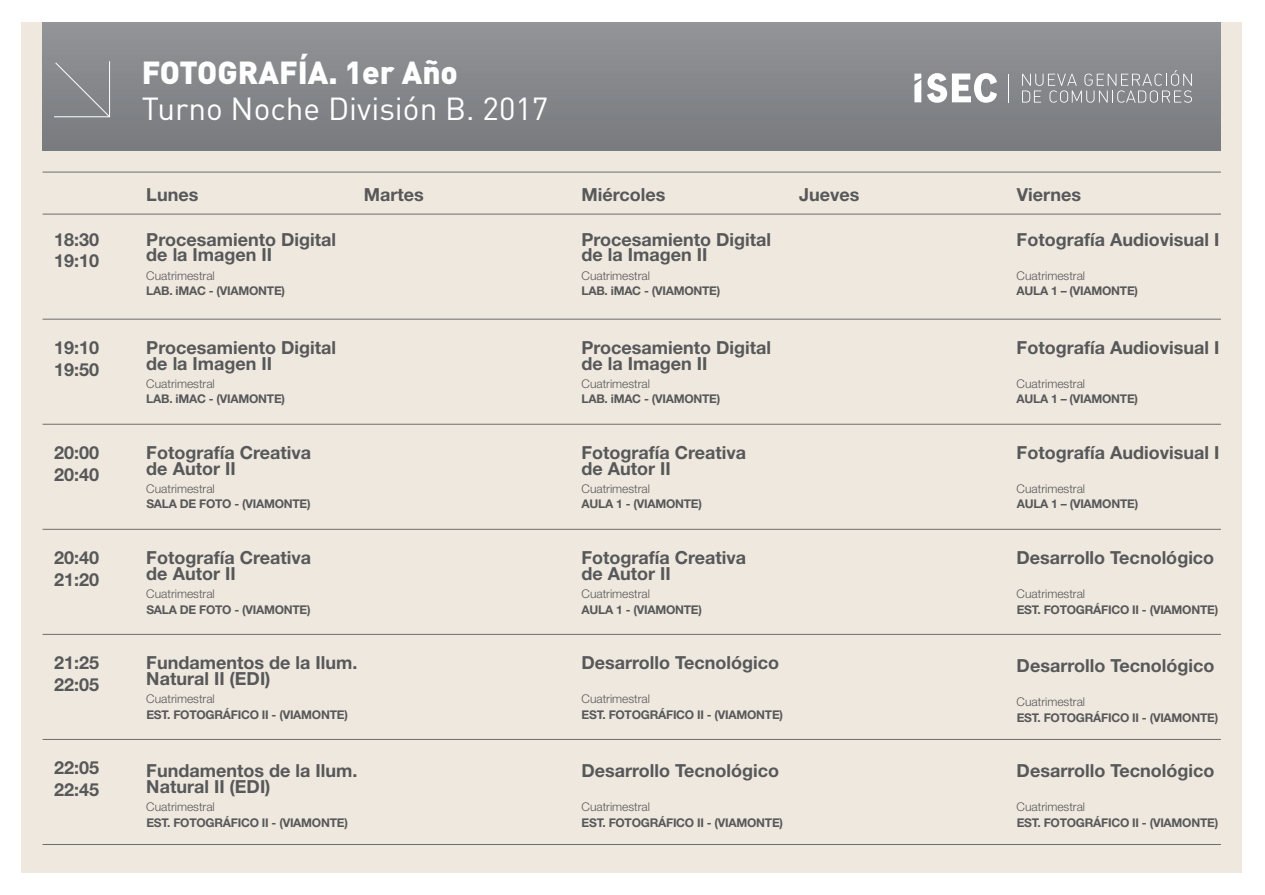
<style>
.page{position:relative;width:1265px;height:895px;background:#fff}
.page>*{position:absolute;margin:0;border:0;box-sizing:border-box;transform-origin:0 0}
.t1{font:31.5px "DIN Pro";color:#fff}
.t2{font:900 31.5px "DIN Pro";color:#fff}
.t3{font:700 18px/15.6px "Helvetica Neue LT Std";color:#57585a}
.t4{font:700 12px "Helvetica Neue LT Std";letter-spacing:-.02em;color:#57585a}
.t5{font:300 12px "Helvetica Neue LT Std";color:#57585a}
</style>
<div class="page">
<div style="left:21px;top:22px;width:1221px;height:850px;background:#efe8de"></div>
<div style="left:43px;top:22px;width:1177px;height:129px;background:#85878a"></div>
<svg style="left:1022px;top:70px;width:169px;height:33px"></svg>
<svg style="left:927px;top:73px;width:70px;height:30px"></svg>
<svg style="left:914px;top:74px;width:7px;height:28px"></svg>
<hr style="left:43px;top:172px;width:1177px;height:1px;background:#6c6d70">
<hr style="left:43px;top:214px;width:1177px;height:1px;background:#6c6d70">
<hr style="left:43px;top:319px;width:1177px;height:1px;background:#6c6d70">
<hr style="left:43px;top:424px;width:1177px;height:1px;background:#6c6d70">
<hr style="left:43px;top:529px;width:1177px;height:1px;background:#6c6d70">
<hr style="left:43px;top:634px;width:1177px;height:1px;background:#6c6d70">
<hr style="left:43px;top:739px;width:1177px;height:1px;background:#6c6d70">
<hr style="left:43px;top:844px;width:1177px;height:1px;background:#6c6d70">
<svg style="left:54px;top:61px;width:57px;height:57px"></svg>
<h1 class="t2" style="left:142px;top:51px;width:317px">FOTOGRAFÍA. 1er Año</h1>
<h1 class="t1" style="left:142px;top:87px;width:408px">Turno Noche División B. 2017</h1>
<p class="t3" style="left:146px;top:186px;width:54px">Lunes</p>
<p class="t3" style="left:364px;top:186px;width:61px">Martes</p>
<p class="t3" style="left:581px;top:186px;width:85px">Miércoles</p>
<p class="t3" style="left:799px;top:186px;width:62px">Jueves</p>
<p class="t3" style="left:1016px;top:186px;width:66px">Viernes</p>
<p class="t3" style="left:54px;top:228px;width:47px;line-height:21.6px">18:30<br>19:10</p>
<p class="t3" style="left:146px;top:231px;width:191px">Procesamiento Digital de la Imagen II</p>
<p class="t5" style="left:146px;top:268px;width:70px">Cuatrimestral</p>
<p class="t4" style="left:146px;top:283px;width:140px">LAB. iMAC - (VIAMONTE)</p>
<p class="t3" style="left:581px;top:231px;width:191px">Procesamiento Digital de la Imagen II</p>
<p class="t5" style="left:581px;top:268px;width:70px">Cuatrimestral</p>
<p class="t4" style="left:581px;top:283px;width:140px">LAB. iMAC - (VIAMONTE)</p>
<p class="t3" style="left:1016px;top:231px;width:204px">Fotografía Audiovisual I</p>
<p class="t5" style="left:1016px;top:268px;width:70px">Cuatrimestral</p>
<p class="t4" style="left:1016px;top:283px;width:123px">AULA 1 – (VIAMONTE)</p>
<p class="t3" style="left:54px;top:336px;width:47px;line-height:21.6px">19:10<br>19:50</p>
<p class="t3" style="left:146px;top:339px;width:191px">Procesamiento Digital de la Imagen II</p>
<p class="t5" style="left:146px;top:376px;width:70px">Cuatrimestral</p>
<p class="t4" style="left:146px;top:391px;width:140px">LAB. iMAC - (VIAMONTE)</p>
<p class="t3" style="left:581px;top:339px;width:191px">Procesamiento Digital de la Imagen II</p>
<p class="t5" style="left:581px;top:376px;width:70px">Cuatrimestral</p>
<p class="t4" style="left:581px;top:391px;width:140px">LAB. iMAC - (VIAMONTE)</p>
<p class="t3" style="left:1016px;top:339px;width:204px">Fotografía Audiovisual I</p>
<p class="t5" style="left:1016px;top:376px;width:70px">Cuatrimestral</p>
<p class="t4" style="left:1016px;top:391px;width:123px">AULA 1 – (VIAMONTE)</p>
<p class="t3" style="left:54px;top:441px;width:47px;line-height:21.6px">20:00<br>20:40</p>
<p class="t3" style="left:146px;top:444px;width:166px">Fotografía Creativa de Autor II</p>
<p class="t5" style="left:146px;top:481px;width:70px">Cuatrimestral</p>
<p class="t4" style="left:146px;top:496px;width:166px">SALA DE FOTO - (VIAMONTE)</p>
<p class="t3" style="left:581px;top:444px;width:166px">Fotografía Creativa de Autor II</p>
<p class="t5" style="left:581px;top:481px;width:70px">Cuatrimestral</p>
<p class="t4" style="left:581px;top:496px;width:122px">AULA 1 - (VIAMONTE)</p>
<p class="t3" style="left:1016px;top:444px;width:204px">Fotografía Audiovisual I</p>
<p class="t5" style="left:1016px;top:481px;width:70px">Cuatrimestral</p>
<p class="t4" style="left:1016px;top:496px;width:123px">AULA 1 – (VIAMONTE)</p>
<p class="t3" style="left:146px;top:549px;width:166px">Fotografía Creativa de Autor II</p>
<p class="t5" style="left:146px;top:586px;width:70px">Cuatrimestral</p>
<p class="t4" style="left:146px;top:601px;width:166px">SALA DE FOTO - (VIAMONTE)</p>
<p class="t3" style="left:581px;top:549px;width:166px">Fotografía Creativa de Autor II</p>
<p class="t5" style="left:581px;top:586px;width:70px">Cuatrimestral</p>
<p class="t4" style="left:581px;top:601px;width:122px">AULA 1 - (VIAMONTE)</p>
<p class="t3" style="left:54px;top:546px;width:47px;line-height:21.6px">20:40<br>21:20</p>
<p class="t3" style="left:1016px;top:549px;width:199px">Desarrollo Tecnológico</p>
<p class="t5" style="left:1016px;top:586px;width:70px">Cuatrimestral</p>
<p class="t4" style="left:1016px;top:601px;width:203px">EST. FOTOGRÁFICO II - (VIAMONTE)</p>
<p class="t3" style="left:54px;top:651px;width:47px;line-height:21.6px">21:25<br>22:05</p>
<p class="t3" style="left:54px;top:756px;width:47px;line-height:21.6px">22:05<br>22:45</p>
<p class="t3" style="left:146px;top:654px;width:212px">Fundamentos de la Ilum.<br>Natural II (EDI)</p>
<p class="t5" style="left:146px;top:691px;width:70px">Cuatrimestral</p>
<p class="t4" style="left:146px;top:706px;width:203px">EST. FOTOGRÁFICO II - (VIAMONTE)</p>
<p class="t3" style="left:146px;top:762px;width:212px">Fundamentos de la Ilum.<br>Natural II (EDI)</p>
<p class="t5" style="left:146px;top:799px;width:70px">Cuatrimestral</p>
<p class="t4" style="left:146px;top:814px;width:203px">EST. FOTOGRÁFICO II - (VIAMONTE)</p>
<p class="t3" style="left:581px;top:654px;width:199px">Desarrollo Tecnológico</p>
<p class="t5" style="left:581px;top:691px;width:70px">Cuatrimestral</p>
<p class="t4" style="left:581px;top:706px;width:203px">EST. FOTOGRÁFICO II - (VIAMONTE)</p>
<p class="t3" style="left:581px;top:762px;width:199px">Desarrollo Tecnológico</p>
<p class="t5" style="left:581px;top:799px;width:70px">Cuatrimestral</p>
<p class="t4" style="left:581px;top:814px;width:203px">EST. FOTOGRÁFICO II - (VIAMONTE)</p>
<p class="t3" style="left:1016px;top:657px;width:199px">Desarrollo Tecnológico</p>
<p class="t5" style="left:1016px;top:694px;width:70px">Cuatrimestral</p>
<p class="t4" style="left:1016px;top:709px;width:203px">EST. FOTOGRÁFICO II - (VIAMONTE)</p>
<p class="t3" style="left:1016px;top:762px;width:199px">Desarrollo Tecnológico</p>
<p class="t5" style="left:1016px;top:799px;width:70px">Cuatrimestral</p>
<p class="t4" style="left:1016px;top:814px;width:203px">EST. FOTOGRÁFICO II - (VIAMONTE)</p>
</div>
